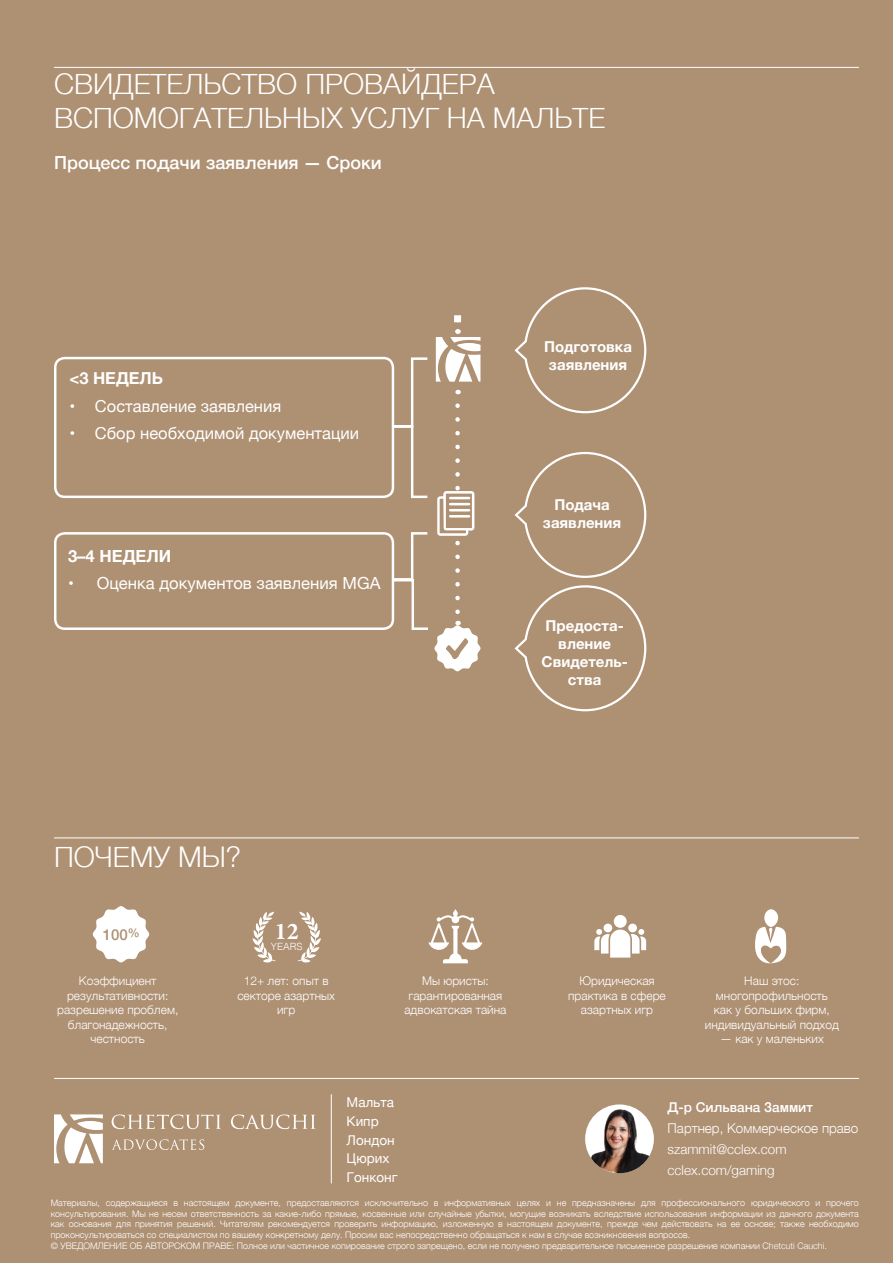
<style>
.page{position:relative;width:893px;height:1263px;background:#ae9073}
.page>*{position:absolute;margin:0;border:0;box-sizing:border-box;transform-origin:0 0}
.t1{font:300 28.5px "Helvetica";color:#fff}
.t2{font:700 24px "Minion Pro";color:#fff}
.t3{font:500 18px "Helvetica Neue";color:#fff}
.t4{font:16.65px "Helvetica Neue";color:#fff}
.t5{font:700 16.65px "Helvetica Neue";color:#fff}
.t6{font:16.5px "Helvetica Neue";color:#fff}
.t7{font:700 16.5px "Helvetica Neue";color:#fff}
.t8{font:700 15px/18px "Helvetica Neue";color:#fff;text-align:center}
.t9{font:500 15px "Helvetica Neue";color:#ae9073}
.t10{font:300 13.5px/21px "Helvetica Neue";color:#fff}
.t11{font:13.5px "Helvetica Neue";color:#fff}
.t12{font:300 12px/14.4px "Helvetica Neue";color:#fff;text-align:center}
.t13{font:300 10.05px "Helvetica";color:#fff}
.t14{font:300 9px/10.8px "Helvetica Neue";color:#fff;text-align:justify}
.s1{font-size:16.5px}
.s2{font-weight:500}
</style>
<div class="page">
<hr style="left:54px;top:67px;width:805px;height:1px;background:#fff">
<div style="left:54px;top:532px;width:340px;height:98px;border:2px solid #fff;border-radius:9px"></div>
<svg style="left:514px;top:287px;width:133px;height:127px"></svg>
<svg style="left:514px;top:451px;width:133px;height:261px"></svg>
<div style="left:54px;top:357px;width:340px;height:141px;border:2px solid #fff;border-radius:9px"></div>
<svg style="left:391px;top:315px;width:89px;height:356px"></svg>
<svg style="left:112px;top:1114px;width:109px;height:15px"></svg>
<svg style="left:231px;top:1114px;width:85px;height:15px"></svg>
<svg style="left:54px;top:1114px;width:49px;height:49px"></svg>
<svg style="left:112px;top:1139px;width:92px;height:11px"></svg>
<svg style="left:428px;top:909px;width:54px;height:54px"></svg>
<svg style="left:594px;top:915px;width:52px;height:42px"></svg>
<hr style="left:54px;top:837px;width:805px;height:1px;background:#fff">
<div style="left:764px;top:909px;width:14px;height:18px;background:#fff;border-radius:50%"></div>
<svg style="left:755px;top:925px;width:32px;height:38px"></svg>
<svg style="left:298px;top:912px;width:23px;height:50px"></svg>
<svg style="left:253px;top:912px;width:23px;height:50px"></svg>
<svg style="left:93px;top:906px;width:56px;height:56px"></svg>
<div style="left:99px;top:912px;width:44px;height:45px;background:#fff;border-radius:50%"></div>
<hr style="left:54px;top:1078px;width:805px;height:1px;background:#fff">
<div style="left:585px;top:1104px;width:69px;height:69px;background:#fff;border-radius:50%"></div>
<img style="left:590px;top:1104px;width:60px;height:69px">
<hr style="left:331px;top:1094px;width:1px;height:89px;background:#fff">
<p class="t1" style="left:54px;top:59px;width:442px">СВИДЕТЕЛЬСТВО ПРОВАЙДЕРА</p>
<p class="t1" style="left:54px;top:93px;width:553px">ВСПОМОГАТЕЛЬНЫХ УСЛУГ НА МАЛЬТЕ</p>
<p class="t3" style="left:54px;top:148px;width:329px">Процесс подачи заявления — Сроки</p>
<p class="t7" style="left:69px;top:366px;width:95px">&lt;3 НЕДЕЛЬ</p>
<p class="t6" style="left:69px;top:394px;width:213px">• Составление заявления</p>
<p class="t6" style="left:69px;top:421px;width:291px">• Сбор необходимой документации</p>
<p class="t5" style="left:68px;top:543px;width:105px">3–4 НЕДЕЛИ</p>
<p class="t4" style="left:68px;top:571px;width:314px"><span class="s1">•</span> Оценка документов заявления MGA</p>
<p class="t1" style="left:54px;top:832px;width:188px">ПОЧЕМУ МЫ?</p>
<p class="t9" style="left:103px;top:922px;width:39px">100<sup>%</sup></p>
<p class="t2" style="left:275px;top:914px;width:25px">12</p>
<p class="t13" style="left:271px;top:937px;width:33px">YEARS</p>
<p class="t8" style="left:544px;top:338px;width:90px">Подготовка заявления</p>
<p class="t8" style="left:543px;top:496px;width:80px">Подача заявления</p>
<p class="t8" style="left:546px;top:617px;width:80px">Предоста&shy;вление</p>
<p class="t8" style="left:542px;top:653px;width:88px">Свидетель&shy;ства</p>
<p class="t12" style="left:57px;top:973px;width:123px">Коэффициент результативности: разрешение проблем, благонадежность, честность</p>
<p class="t12" style="left:237px;top:973px;width:99px">12+ лет: опыт в секторе азартных игр</p>
<p class="t12" style="left:568px;top:973px;width:99px">Юридическая практика в сфере азартных игр</p>
<p class="t12" style="left:744px;top:973px;width:57px">Наш этос:</p>
<p class="t12" style="left:404px;top:973px;width:104px">Мы юристы: гарантированная адвокатская тайна</p>
<p class="t12" style="left:705px;top:987px;width:135px">многопрофильность<br>как у больших фирм, индивидуальный подход</p>
<p class="t12" style="left:720px;top:1031px;width:105px">— как у маленьких</p>
<p class="t11" style="left:347px;top:1092px;width:49px">Мальта</p>
<p class="t11" style="left:347px;top:1111px;width:34px">Кипр</p>
<p class="t11" style="left:347px;top:1130px;width:50px">Лондон</p>
<p class="t11" style="left:347px;top:1149px;width:44px">Цюрих</p>
<p class="t11" style="left:347px;top:1167px;width:52px">Гонконг</p>
<p class="t10" style="left:668px;top:1096px;width:192px"><span class="s2">Д-р Сильвана Заммит<br></span>Партнер, Коммерческое право szammit@cclex.com</p>
<p class="t10" style="left:668px;top:1159px;width:109px">cclex.com/gaming</p>
<p class="t14" style="left:51px;top:1196px;width:810px">Материалы, содержащиеся в настоящем документе, предоставляются исключительно в информативных целях и не предназначены для профессионального юридического и прочего консультирования. Мы не несем ответственность за какие-либо прямые, косвенные или случайные убытки, могущие возникать вследствие использования информации из данного документа как основания для принятия решений. Читателям рекомендуется проверить информацию, изложенную в настоящем документе, прежде чем действовать на ее основе; также необходимо проконсультироваться со специалистом по вашему конкретному делу. Просим вас непосредственно обращаться к нам в случае возникновения вопросов.</p>
<p class="t14" style="left:51px;top:1240px;width:778px">© УВЕДОМЛЕНИЕ ОБ АВТОРСКОМ ПРАВЕ: Полное или частичное копирование строго запрещено, если не получено предварительное письменное разрешение компании Chetcuti Cauchi.</p>
</div>
